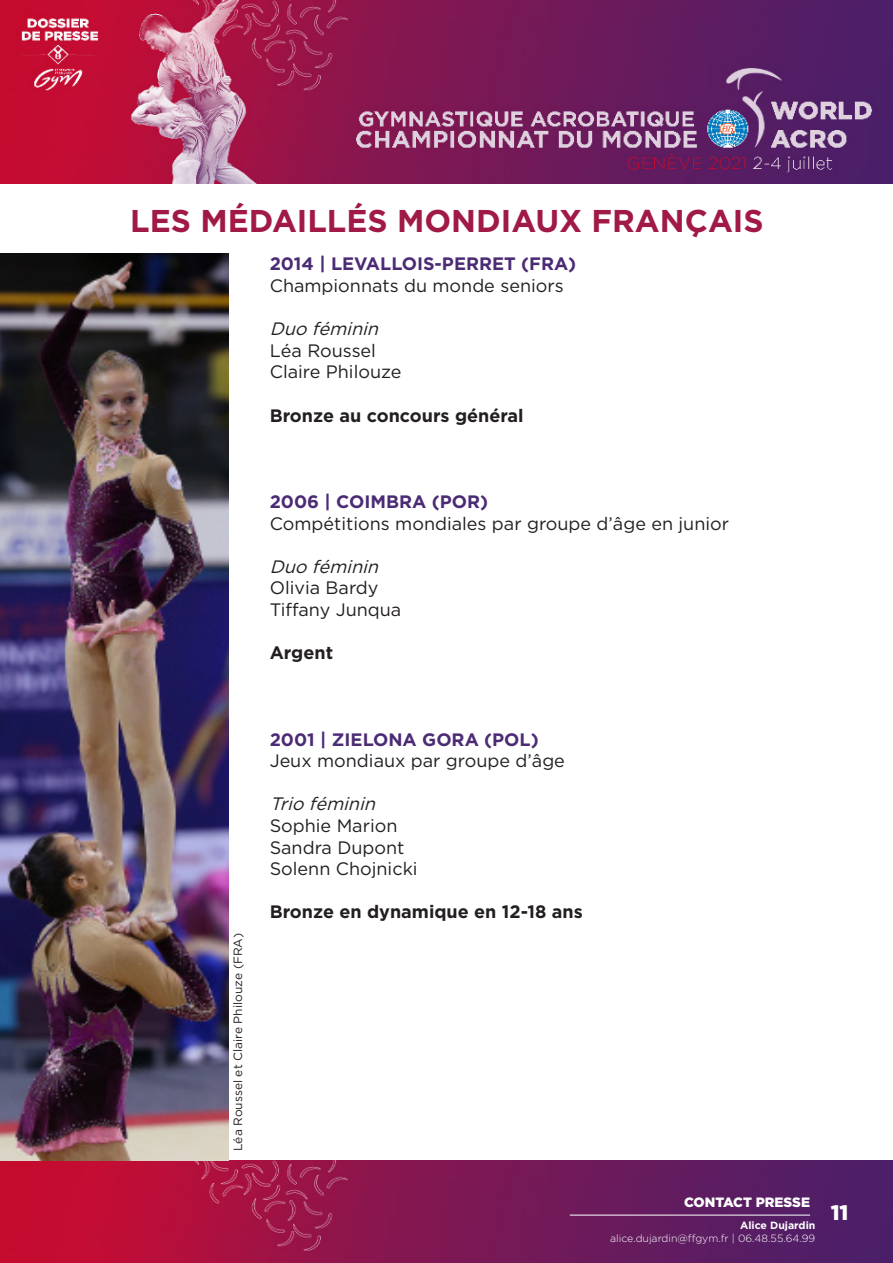
<style>
.page{position:relative;width:893px;height:1263px;background:#fff}
.page>*{position:absolute;margin:0;border:0;box-sizing:border-box;transform-origin:0 0}
.t1{font:700 31.5px "Gotham HTF";color:#a11a46}
.t2{font:900 21px "Gotham HTF";color:#fff}
.t3{font:18px "Gotham HTF";color:#231f20}
.t4{font:700 18px "Gotham HTF";color:#4c2b75}
.t5{font:700 18px "Gotham HTF";color:#231f20}
.t6{font:italic 18px "Gotham HTF";color:#231f20}
.t7{font:900 13.5px "Gotham HTF";color:#fff}
.t8{font:12px "Gotham HTF";color:#231f20}
.t9{font:300 10.5px "Gotham HTF";color:#fff}
.t10{font:700 10.5px "Gotham HTF";color:#fff}
</style>
<div class="page">
<img style="left:0;top:1160px;width:893px;height:103px">
<img style="left:0;top:0;width:893px;height:184px">
<hr style="left:570px;top:1215px;width:240px;height:1px;background:#fff">
<img style="left:1px;top:254px;width:228px;height:907px">
<p class="t1" style="left:130px;top:202px;width:635px">LES MÉDAILLÉS MONDIAUX FRANÇAIS</p>
<p class="t4" style="left:270px;top:253px;width:308px">2014 | LEVALLOIS-PERRET (FRA)</p>
<p class="t3" style="left:270px;top:276px;width:295px">Championnats du monde seniors</p>
<p class="t6" style="left:270px;top:319px;width:115px">Duo féminin</p>
<p class="t3" style="left:270px;top:340px;width:108px">Léa Roussel</p>
<p class="t3" style="left:270px;top:362px;width:133px">Claire Philouze</p>
<p class="t5" style="left:270px;top:405px;width:255px">Bronze au concours général</p>
<p class="t4" style="left:270px;top:491px;width:220px">2006 | COIMBRA (POR)</p>
<p class="t3" style="left:270px;top:513px;width:461px">Compétitions mondiales par groupe d’âge en junior</p>
<p class="t6" style="left:270px;top:556px;width:115px">Duo féminin</p>
<p class="t3" style="left:270px;top:578px;width:110px">Olivia Bardy</p>
<p class="t3" style="left:270px;top:600px;width:133px">Tiffany Junqua</p>
<p class="t5" style="left:270px;top:642px;width:65px">Argent</p>
<p class="t8" style="left:231px;top:1151px;width:219px;rotate:-90deg">Léa Roussel et Claire Philouze (FRA)</p>
<p class="t4" style="left:270px;top:729px;width:271px">2001 | ZIELONA GORA (POL)</p>
<p class="t3" style="left:270px;top:751px;width:297px">Jeux mondiaux par groupe d’âge</p>
<p class="t6" style="left:270px;top:794px;width:112px">Trio féminin</p>
<p class="t3" style="left:270px;top:816px;width:129px">Sophie Marion</p>
<p class="t3" style="left:270px;top:837px;width:136px">Sandra Dupont</p>
<p class="t3" style="left:270px;top:859px;width:149px">Solenn Chojnicki</p>
<p class="t5" style="left:270px;top:901px;width:315px">Bronze en dynamique en 12-18 ans</p>
<p class="t7" style="left:684px;top:1194px;width:127px">CONTACT PRESSE</p>
<p class="t10" style="left:740px;top:1219px;width:77px">Alice Dujardin</p>
<p class="t9" style="left:610px;top:1232px;width:207px">alice.dujardin@ffgym.fr | 06.48.55.64.99</p>
<p class="t2" style="left:831px;top:1200px;width:19px">11</p>
</div>
